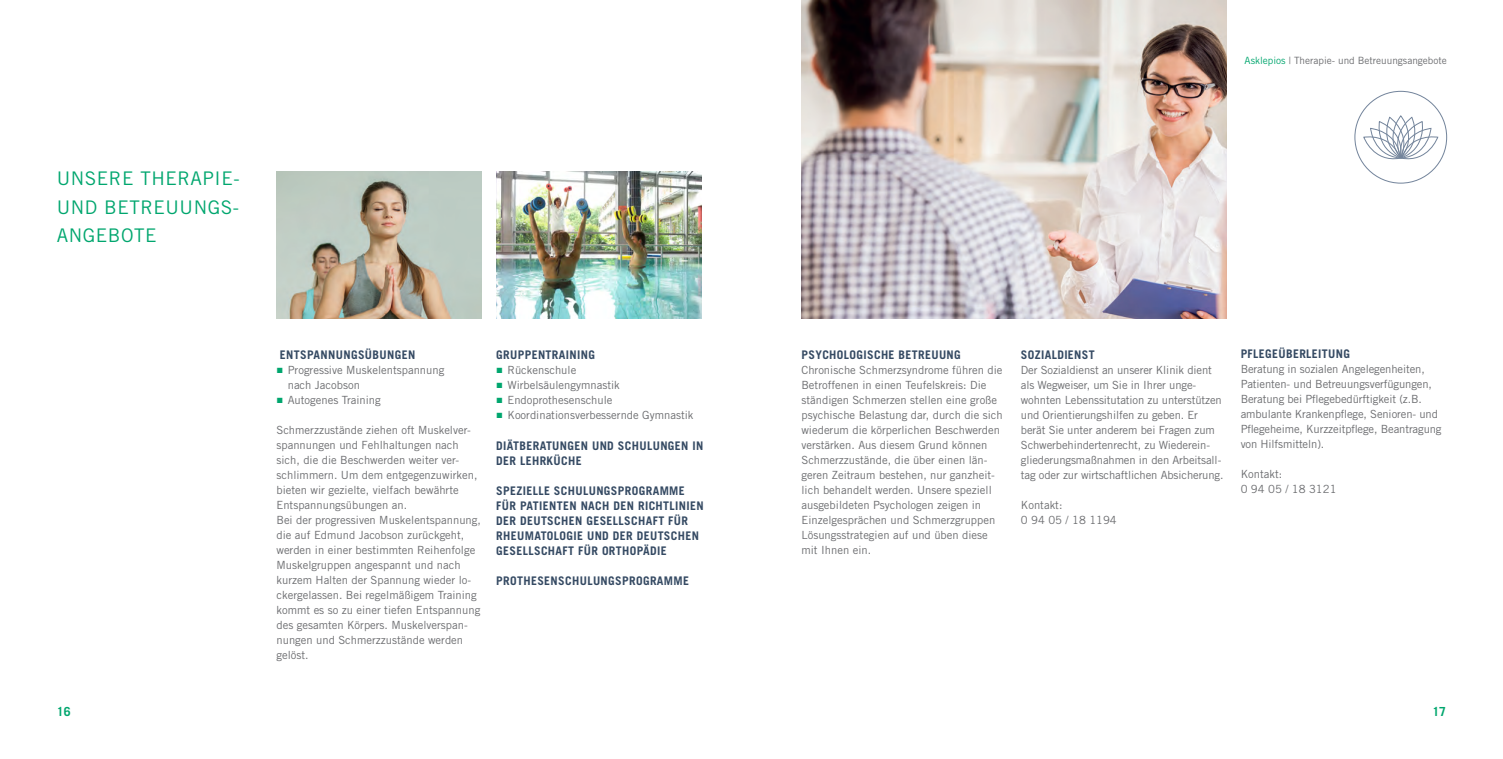
<style>
.page{position:relative;width:1503px;height:759px;background:#fff}
.page>*{position:absolute;margin:0;border:0;box-sizing:border-box;transform-origin:0 0}
.t1{font:18.75px/28.8px "Trade Gothic LT Std";letter-spacing:.03em;color:#00a66e;text-align:justify}
.t2{font:700 12.5px "Trade Gothic LT Std";color:#00a66e}
.t3{font:700 11.88px/15px "Trade Gothic LT Std";letter-spacing:.03em;color:#354a63}
.t4{font:11.25px/15px "Trade Gothic LT Std";color:#6c6d70}
.t5{font:10px "Trade Gothic LT Std";color:#6c6d70}
.s1{font-family:"Arial";color:#00a66e}
.s2{color:#00a66e}
</style>
<div class="page">
<svg style="left:1354px;top:91px;width:93px;height:92px"></svg>
<img style="left:801px;top:0;width:425px;height:318px">
<img style="left:496px;top:171px;width:205px;height:147px">
<img style="left:277px;top:171px;width:204px;height:147px">
<p class="t1" style="left:57px;top:163px;width:184px">UNSERE THERAPIE-UND BETREUUNGS-ANGEBOTE</p>
<p class="t2" style="left:57px;top:703px;width:15px">16</p>
<p class="t3" style="left:280px;top:347px;width:137px">ENTSPANNUNGSÜBUNGEN</p>
<p class="t4" style="left:288px;top:362px;width:158px;text-indent:-11px"><span class="s1">■</span> Progressive Muskelentspannung nach Jacobson</p>
<p class="t4" style="left:276px;top:392px;width:106px"><span class="s1">■</span> Autogenes Training</p>
<p class="t4" style="left:276px;top:422px;width:202px">Schmerzzustände ziehen oft Muskelver&shy;spannungen und Fehlhaltungen nach sich, die die Beschwerden weiter ver&shy;schlimmern. Um dem entgegenzuwirken, bieten wir gezielte, vielfach bewährte Entspannungsübungen an.</p>
<p class="t4" style="left:276px;top:512px;width:206px">Bei der progressiven Muskelentspannung, die auf Edmund Jacobson zurückgeht, werden in einer bestimmten Reihenfolge Muskelgruppen angespannt und nach kurzem Halten der Spannung wieder lo&shy;ckergelassen. Bei regelmäßigem Training kommt es so zu einer tiefen Entspannung des gesamten Körpers. Muskelverspan&shy;nungen und Schmerzzustände werden gelöst.</p>
<p class="t3" style="left:496px;top:347px;width:100px">GRUPPENTRAINING</p>
<p class="t4" style="left:496px;top:362px;width:82px"><span class="s1">■</span> Rückenschule</p>
<p class="t4" style="left:496px;top:377px;width:125px"><span class="s1">■</span> Wirbelsäulengymnastik</p>
<p class="t4" style="left:496px;top:392px;width:118px"><span class="s1">■</span> Endoprothesenschule</p>
<p class="t4" style="left:496px;top:407px;width:199px"><span class="s1">■</span> Koordinationsverbessernde Gymnastik</p>
<p class="t3" style="left:496px;top:438px;width:209px">DIÄTBERATUNGEN UND SCHULUNGEN IN<br>DER LEHRKÜCHE</p>
<p class="t3" style="left:496px;top:483px;width:209px">SPEZIELLE SCHULUNGSPROGRAMME<br>FÜR PATIENTEN NACH DEN RICHTLINIEN<br>DER DEUTSCHEN GESELLSCHAFT FÜR<br>RHEUMATOLOGIE UND DER DEUTSCHEN<br>GESELLSCHAFT FÜR ORTHOPÄDIE</p>
<p class="t3" style="left:496px;top:573px;width:194px">PROTHESENSCHULUNGSPROGRAMME</p>
<p class="t5" style="left:1244px;top:54px;width:204px"><span class="s2">Asklepios</span> | Therapie- und Betreuungsangebote</p>
<p class="t3" style="left:801px;top:347px;width:161px">PSYCHOLOGISCHE BETREUUNG</p>
<p class="t4" style="left:801px;top:362px;width:203px">Chronische Schmerzsyndrome führen die Betroffenen in einen Teufelskreis: Die ständigen Schmerzen stellen eine große psychische Belastung dar, durch die sich wiederum die körperlichen Beschwerden verstärken. Aus diesem Grund können Schmerzzustände, die über einen län&shy;geren Zeitraum bestehen, nur ganzheit&shy;lich behandelt werden. Unsere speziell ausgebildeten Psychologen zeigen in Einzelgesprächen und Schmerzgruppen Lösungsstrategien auf und üben diese mit Ihnen ein.</p>
<p class="t3" style="left:1020px;top:347px;width:75px">SOZIALDIENST</p>
<p class="t4" style="left:1020px;top:362px;width:204px">Der Sozialdienst an unserer Klinik dient als Wegweiser, um Sie in Ihrer unge&shy;wohnten Lebenssitutation zu unterstützen und Orientierungshilfen zu geben. Er berät Sie unter anderem bei Fragen zum Schwerbehindertenrecht, zu Wiederein&shy;gliederungsmaßnahmen in den Arbeitsall&shy;tag oder zur wirtschaftlichen Absicherung.</p>
<p class="t4" style="left:1020px;top:497px;width:43px">Kontakt:</p>
<p class="t4" style="left:1020px;top:512px;width:97px">0 94 05 / 18 1194</p>
<p class="t3" style="left:1240px;top:346px;width:111px">PFLEGEÜBERLEITUNG</p>
<p class="t4" style="left:1240px;top:361px;width:202px">Beratung in sozialen Angelegenheiten, Patienten- und Betreuungsverfügungen, Beratung bei Pflegebedürftigkeit (z.B. ambulante Krankenpflege, Senioren- und Pflegeheime, Kurzzeitpflege, Beantragung von Hilfsmitteln).</p>
<p class="t4" style="left:1240px;top:466px;width:43px">Kontakt:</p>
<p class="t4" style="left:1240px;top:481px;width:97px">0 94 05 / 18 3121</p>
<p class="t2" style="left:1432px;top:703px;width:15px">17</p>
</div>
